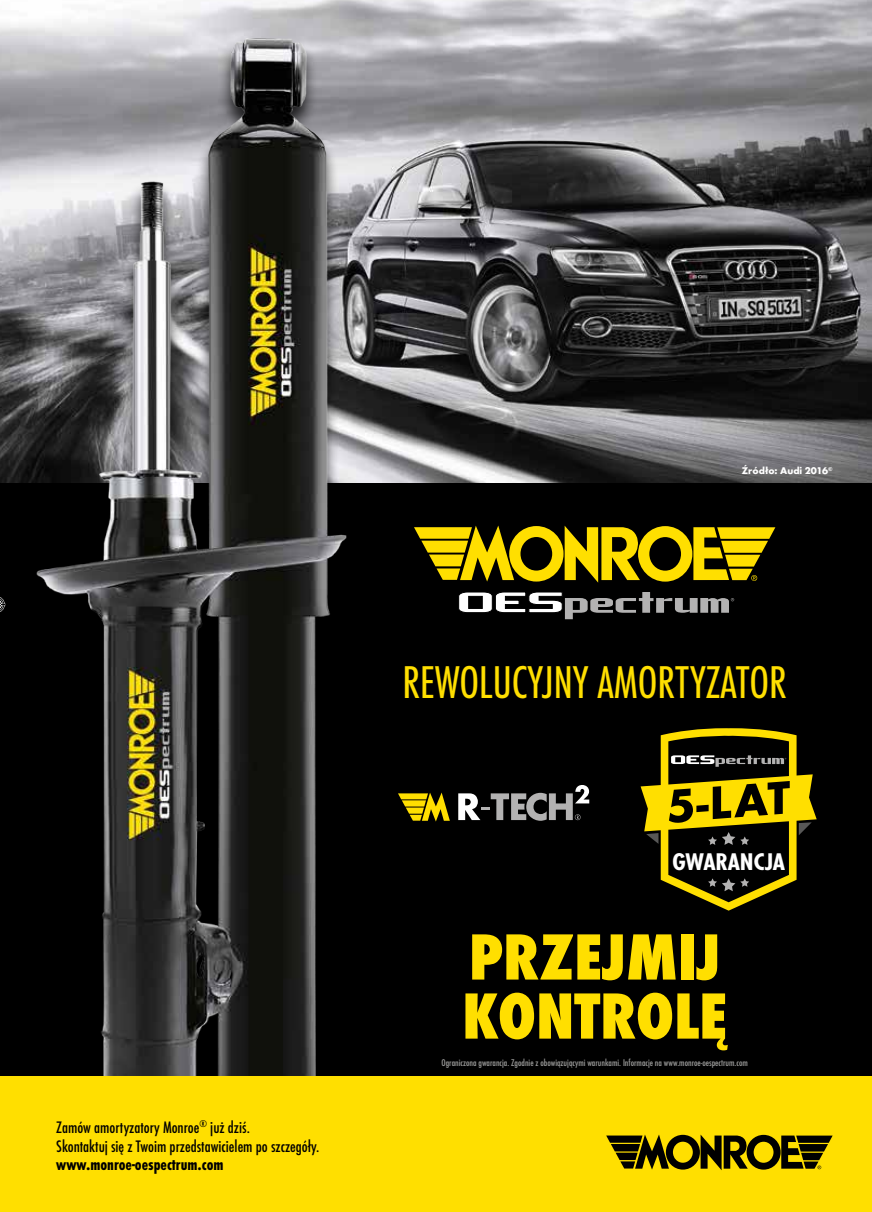
<style>
.page{position:relative;width:872px;height:1212px;background:#fff}
.page>*{position:absolute;margin:0;border:0;box-sizing:border-box;transform-origin:0 0}
.t1{font:67.65px/59.1px "Futura TOT Ext Bol Con";color:#ffdf00}
.t2{font:700 48.3px "Futura TOT";color:#000}
.t3{font:47.7px "Futura TOT Boo Con";color:#ffdf00}
.t4{font:25.05px "Futura TOT Bol Con";letter-spacing:-.01em;color:#fff;scale:1.07 1}
.t5{font:17.25px/18.8px "Futura TOT Med Con";color:#000}
.t6{font:17.25px "Futura TOT Bol Con";color:#000}
.t7{font:10.05px "Futura TOT Med Con";color:#9d9d9c}
.t8{font:700 10.05px "Futura TOT";color:#fff}
</style>
<div class="page">
<img style="left:0;top:0;width:872px;height:483px">
<div style="left:0;top:483px;width:872px;height:728px;background:#000"></div>
<svg style="left:414px;top:525px;width:361px;height:58px"></svg>
<svg style="left:458px;top:592px;width:276px;height:27px"></svg>
<svg style="left:398px;top:792px;width:52px;height:29px"></svg>
<svg style="left:458px;top:785px;width:131px;height:36px"></svg>
<svg style="left:640px;top:728px;width:176px;height:183px"></svg>
<img style="left:24px;top:28px;width:348px;height:1048px">
<div style="left:0;top:1076px;width:872px;height:136px;background:#ffdf00"></div>
<svg style="left:606px;top:1134px;width:226px;height:36px"></svg>
<svg style="left:0;top:597px;width:5px;height:15px"></svg>
<h3 class="t5" style="left:56px;top:1118px;width:264px">Zamów amortyzatory Monroe<sup>®</sup> już dziś.<br>Skontaktuj się z Twoim przedstawicielem po szczegóły.</h3>
<h3 class="t6" style="left:56px;top:1154px;width:169px">www.monroe-oespectrum.com</h3>
<p class="t8" style="left:742px;top:465px;width:92px">Źródło: Audi 2016<sup>©</sup></p>
<h3 class="t3" style="left:402px;top:655px;width:386px">REWOLUCYJNY AMORTYZATOR</h3>
<h2 class="t2" style="left:663px;top:776px;width:125px;rotate:-4deg">5-LAT</h2>
<h3 class="t4" style="left:672px;top:847px;width:107px">GWARANCJA</h3>
<h1 class="t1" style="left:462px;top:928px;width:266px">PRZEJMIJ<br>KONTROLĘ</h1>
<p class="t7" style="left:441px;top:1057px;width:308px">Ograniczona gwarancja. Zgodnie z obowiązującymi warunkami. Informacje na www.monroe-oespectrum.com</p>
</div>
